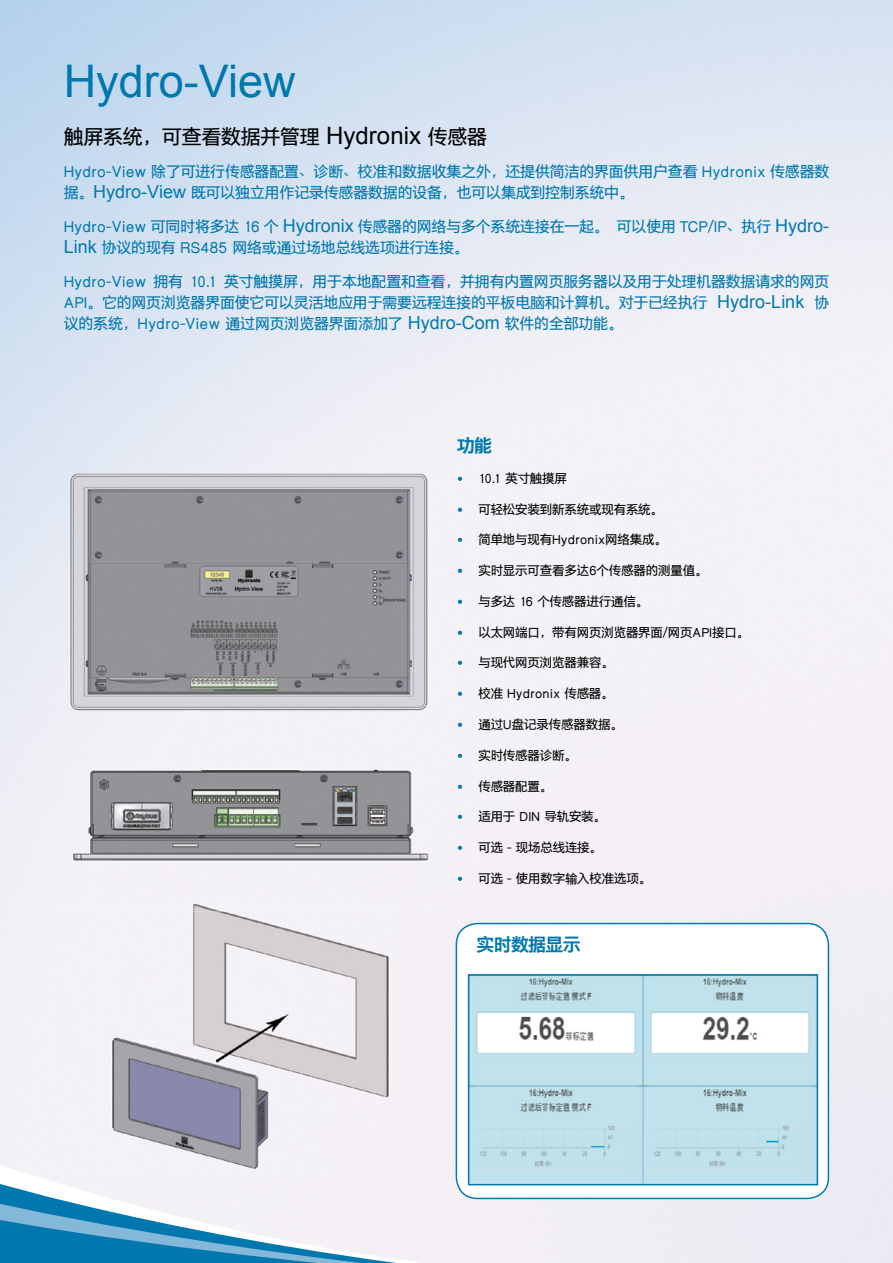
<style>
.page{position:relative;width:893px;height:1263px;background:#fff}
.page>*{position:absolute;margin:0;border:0;box-sizing:border-box;transform-origin:0 0}
.t1{font:45px "Arial";color:#0078ae}
.t2{font:24px "Ping Hei Text";color:#000}
.t3{font:700 21px "Ping Hei";color:#0078ae}
.t4{font:18px/21px "Ping Hei Text";color:#0078ae}
.t5{font:15px "Ping Hei Text";color:#000}
.s1{font-family:"Arial"}
.s2{font-family:"Frutiger";font-size:12px;color:#0078ae}
</style>
<div class="page">
<svg style="left:0;top:1196px;width:358px;height:67px;background:#2c8ebc"></svg>
<div style="left:788px;top:947px;width:105px;height:316px;background:#edecf3"></div>
<div style="left:0;top:911px;width:102px;height:285px;background:#f4f2f7"></div>
<div style="left:358px;top:912px;width:102px;height:351px;background:#f4f1f5"></div>
<div style="left:102px;top:1175px;width:257px;height:38px;background:#f4f1f6"></div>
<img style="left:163px;top:1213px;width:196px;height:40px">
<img style="left:101px;top:904px;width:298px;height:271px">
<img style="left:65px;top:468px;width:370px;height:247px">
<img style="left:65px;top:765px;width:370px;height:101px">
<svg style="left:456px;top:923px;width:373px;height:276px"></svg>
<svg style="left:468px;top:974px;width:350px;height:211px;background:#c1dee7"></svg>
<h1 class="t1" style="left:64px;top:51px;width:233px">Hydro-View</h1>
<h2 class="t2" style="left:64px;top:125px;width:424px">触屏系统，可查看数据并管理 <span class="s1">Hydronix</span> 传感器</h2>
<p class="t4" style="left:64px;top:162px;width:767px">Hydro-View 除了可进行传感器配置、诊断、校准和数据收集之外，还提供简洁的界面供用户查看 Hydronix 传感器数据。<span class="s1">Hydro-View</span> 既可以独立用作记录传感器数据的设备，也可以集成到控制系统中。</p>
<p class="t4" style="left:64px;top:216px;width:767px">Hydro-View 可同时将多达 16 个 <span class="s1">Hydronix</span> 传感器的网络与多个系统连接在一起。 可以使用 TCP/IP、执行 <span class="s1">Hydro-<br>Link</span> 协议的现有 RS485 网络或通过场地总线选项进行连接。</p>
<p class="t4" style="left:64px;top:271px;width:767px;text-align:justify">Hydro-View 拥有 10.1 英寸触摸屏，用于本地配置和查看，并拥有内置网页服务器以及用于处理机器数据请求的网页API。它的网页浏览器界面使它可以灵活地应用于需要远程连接的平板电脑和计算机。对于已经执行 <span class="s1">Hydro-Link</span> 协议的系统，Hydro-View 通过网页浏览器界面添加了 <span class="s1">Hydro-Com</span> 软件的全部功能。</p>
<p class="t3" style="left:457px;top:436px;width:36px">功能</p>
<p class="t5" style="left:457px;top:471px;width:111px"><span class="s2">•</span> 10.1 英寸触摸屏</p>
<p class="t5" style="left:457px;top:502px;width:207px"><span class="s2">•</span> 可轻松安装到新系统或现有系统。</p>
<p class="t5" style="left:457px;top:533px;width:211px"><span class="s2">•</span> 简单地与现有Hydronix网络集成。</p>
<p class="t5" style="left:457px;top:564px;width:252px"><span class="s2">•</span> 实时显示可查看多达6个传感器的测量值。</p>
<p class="t5" style="left:457px;top:594px;width:192px"><span class="s2">•</span> 与多达 16 个传感器进行通信。</p>
<p class="t5" style="left:457px;top:625px;width:293px"><span class="s2">•</span> 以太网端口，带有网页浏览器界面/网页API接口。</p>
<p class="t5" style="left:457px;top:656px;width:158px"><span class="s2">•</span> 与现代网页浏览器兼容。</p>
<p class="t5" style="left:457px;top:687px;width:158px"><span class="s2">•</span> 校准 Hydronix 传感器。</p>
<p class="t5" style="left:457px;top:717px;width:167px"><span class="s2">•</span> 通过U盘记录传感器数据。</p>
<p class="t5" style="left:457px;top:748px;width:121px"><span class="s2">•</span> 实时传感器诊断。</p>
<p class="t5" style="left:457px;top:779px;width:97px"><span class="s2">•</span> 传感器配置。</p>
<p class="t5" style="left:457px;top:810px;width:150px"><span class="s2">•</span> 适用于 DIN 导轨安装。</p>
<p class="t5" style="left:457px;top:840px;width:146px"><span class="s2">•</span> 可选 - 现场总线连接。</p>
<p class="t5" style="left:457px;top:871px;width:195px"><span class="s2">•</span> 可选 - 使用数字输入校准选项。</p>
<p class="t3" style="left:477px;top:935px;width:105px">实时数据显示</p>
</div>
